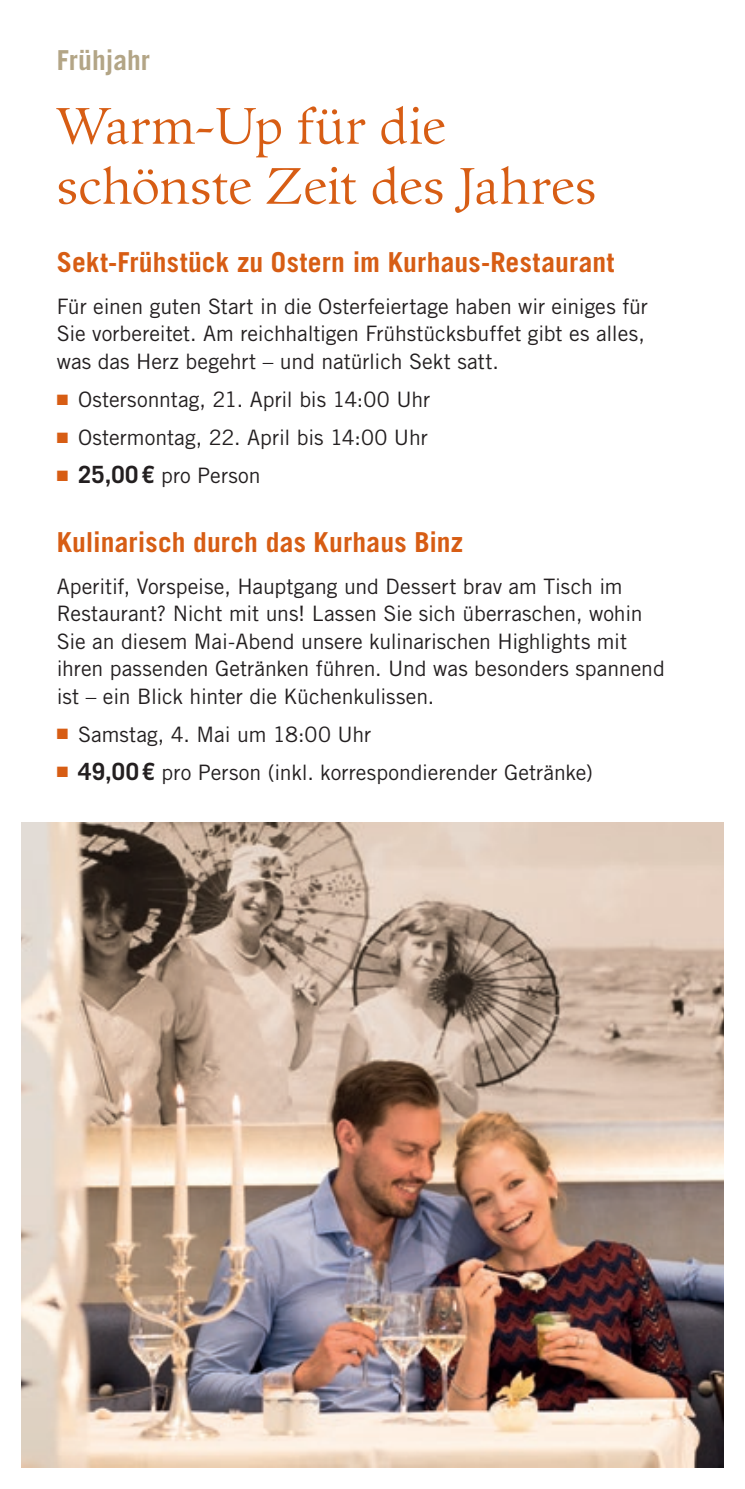
<style>
.page{position:relative;width:745px;height:1489px;background:#fff}
.page>*{position:absolute;margin:0;border:0;box-sizing:border-box;transform-origin:0 0}
.t1{font:50px/60px "Guardi LT";color:#d75d14}
.t2{font:700 27.5px "Trade Gothic LT";letter-spacing:.01em;color:#d75d14}
.t3{font:700 27.5px "Trade Gothic LT";color:#b3a586}
.t4{font:21.25px/27.5px "Trade Gothic LT";letter-spacing:-.005em;color:#231f20}
.s1{color:#d75d14}
.s2{font-weight:700;font-size:23.75px}
</style>
<div class="page">
<img style="left:21px;top:822px;width:702px;height:645px">
<p class="t3" style="left:57px;top:43px;width:95px">Frühjahr</p>
<h1 class="t1" style="left:57px;top:97px;width:541px">Warm-Up für die schönste Zeit des Jahres</h1>
<p class="t2" style="left:57px;top:245px;width:558px">Sekt-Frühstück zu Ostern im Kurhaus-Restaurant</p>
<p class="t4" style="left:57px;top:292px;width:592px">Für einen guten Start in die Osterfeiertage haben wir einiges für<br>Sie vorbereitet. Am reichhaltigen Frühstücksbuffet gibt es alles, was das Herz begehrt – und natürlich Sekt satt.</p>
<p class="t4" style="left:57px;top:385px;width:375px"><span class="s1">■</span> Ostersonntag, 21. April bis 14:00 Uhr</p>
<p class="t4" style="left:57px;top:423px;width:372px"><span class="s1">■</span> Ostermontag, 22. April bis 14:00 Uhr</p>
<p class="t4" style="left:57px;top:462px;width:205px"><span class="s1">■</span> <span class="s2">25,00€</span> pro Person</p>
<p class="t2" style="left:57px;top:525px;width:407px">Kulinarisch durch das Kurhaus Binz</p>
<p class="t4" style="left:57px;top:572px;width:609px">Aperitif, Vorspeise, Hauptgang und Dessert brav am Tisch im Restaurant? Nicht mit uns! Lassen Sie sich überraschen, wohin Sie an diesem Mai-Abend unsere kulinarischen Highlights mit ihren passenden Getränken führen. Und was besonders spannend ist – ein Blick hinter die Küchenkulissen.</p>
<p class="t4" style="left:57px;top:720px;width:316px"><span class="s1">■</span> Samstag, 4. Mai um 18:00 Uhr</p>
<p class="t4" style="left:57px;top:758px;width:537px"><span class="s1">■</span> <span class="s2">49,00€</span> pro Person (inkl. korrespondierender Getränke)</p>
</div>
